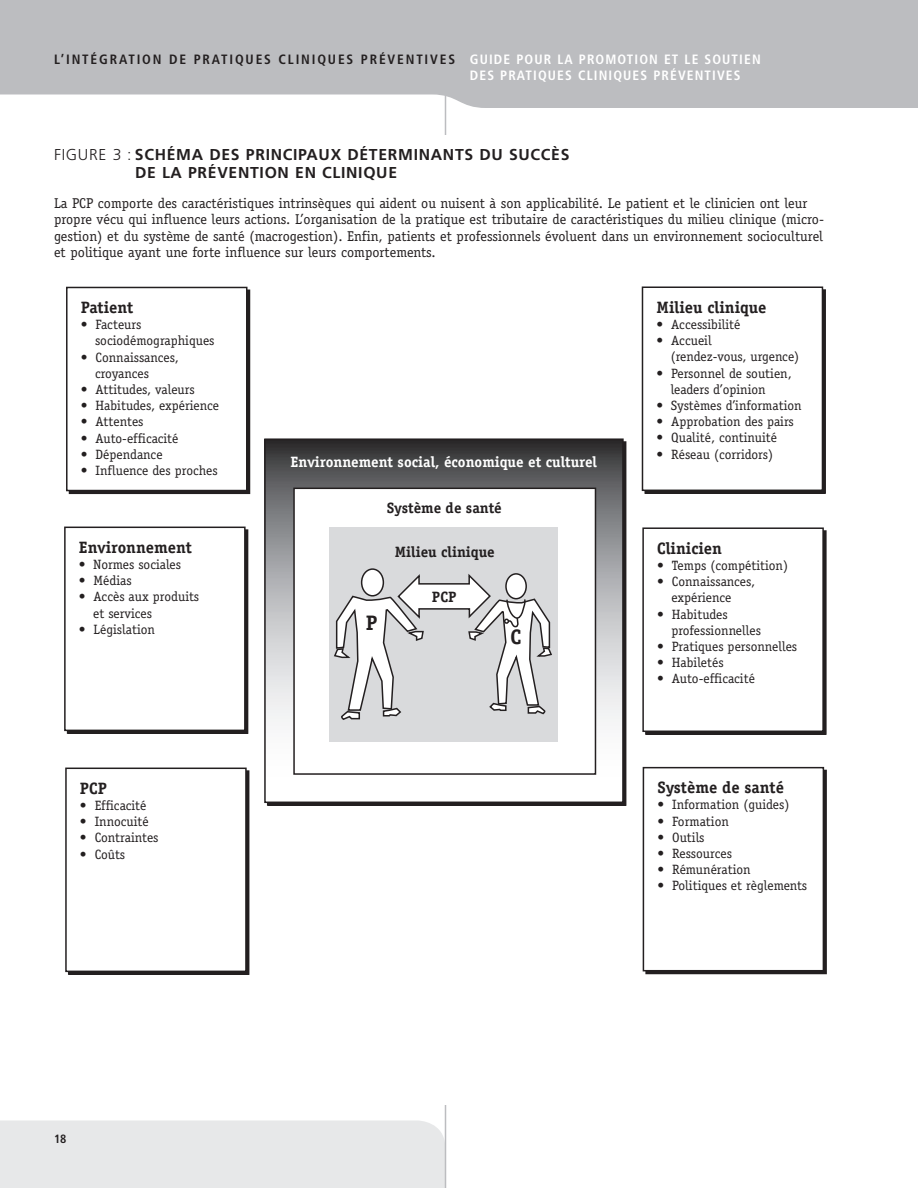
<style>
.page{position:relative;width:918px;height:1188px;background:#fff}
.page>*{position:absolute;margin:0;border:0;box-sizing:border-box;transform-origin:0 0}
.t1{font:700 21px "Officina Serif";color:#231f20}
.t2{font:700 16.5px "Officina Serif";color:#231f20}
.t3{font:700 15.75px/17.2px "Frutiger";letter-spacing:.045em;color:#231f20}
.t4{font:700 15px "Officina Serif";color:#fff}
.t5{font:700 15px "Officina Serif";color:#231f20}
.t6{font:14.25px/16.5px "Officina Serif";color:#231f20}
.t7{font:13.5px/16.2px "Officina Serif";color:#231f20}
.t8{font:700 condensed 13.5px/16.2px "Frutiger";letter-spacing:.085em;color:#fff}
.t9{font:700 condensed 12px "Frutiger";color:#231f20}
.s1{color:#231f20}
.s2{font-weight:300}
</style>
<div class="page">
<div style="left:0;top:1120px;width:445px;height:68px;background:#e7e8e9"></div>
<div style="left:0;top:0;width:918px;height:108px;background:#bcbdc0"></div>
<hr style="left:445px;top:94px;width:1px;height:1094px;background:#bcbdc0">
<div style="left:54px;top:135px;width:783px;height:969px;background:#fff"></div>
<div style="left:69px;top:290px;width:181px;height:204px;border:2px solid #231f20"></div>
<div style="left:67px;top:529px;width:181px;height:205px;border:2px solid #231f20"></div>
<div style="left:68px;top:770px;width:181px;height:205px;border:2px solid #231f20"></div>
<div style="left:644px;top:289px;width:182px;height:205px;border:2px solid #231f20"></div>
<div style="left:645px;top:530px;width:182px;height:205px;border:2px solid #231f20"></div>
<div style="left:645px;top:770px;width:182px;height:204px;border:2px solid #231f20"></div>
<div style="left:67px;top:287px;width:180px;height:204px;background:#fff"></div>
<div style="left:66px;top:287px;width:182px;height:204px;border:2px solid #231f20"></div>
<div style="left:65px;top:527px;width:180px;height:203px;background:#fff"></div>
<div style="left:64px;top:527px;width:182px;height:204px;border:2px solid #231f20"></div>
<div style="left:66px;top:768px;width:180px;height:203px;background:#fff"></div>
<div style="left:65px;top:768px;width:182px;height:204px;border:2px solid #231f20"></div>
<div style="left:642px;top:287px;width:180px;height:203px;background:#fff"></div>
<div style="left:642px;top:286px;width:181px;height:205px;border:2px solid #231f20"></div>
<div style="left:643px;top:528px;width:180px;height:203px;background:#fff"></div>
<div style="left:642px;top:527px;width:182px;height:205px;border:2px solid #231f20"></div>
<div style="left:643px;top:768px;width:180px;height:203px;background:#fff"></div>
<div style="left:643px;top:767px;width:181px;height:204px;border:2px solid #231f20"></div>
<svg style="left:267px;top:441px;width:354px;height:334px;background:#828284"></svg>
<div style="left:264px;top:438px;width:360px;height:365px;border:2px solid #231f20"></div>
<div style="left:294px;top:488px;width:301px;height:286px;background:#fff"></div>
<div style="left:293px;top:488px;width:303px;height:287px;border:2px solid #231f20"></div>
<div style="left:330px;top:527px;width:228px;height:214px;background:#d9dadc"></div>
<svg style="left:362px;top:569px;width:21px;height:27px"></svg>
<div style="left:361px;top:568px;width:23px;height:29px;border:2px solid #231f20;border-radius:50%"></div>
<svg style="left:334px;top:572px;width:218px;height:148px"></svg>
<p class="t8" style="left:470px;top:52px;width:292px;text-indent:-416px"><span class="s1">L’INTÉGRATION DE PRATIQUES CLINIQUES PRÉVENTIVES</span> GUIDE POUR LA PROMOTION ET LE SOUTIEN<br>DES PRATIQUES CLINIQUES PRÉVENTIVES</p>
<p class="t3" style="left:135px;top:147px;width:436px;text-indent:-81px"><span class="s2">FIGURE 3 :</span> SCHÉMA DES PRINCIPAUX DÉTERMINANTS DU SUCCÈS<br>DE LA PRÉVENTION EN CLINIQUE</p>
<p class="t6" style="left:54px;top:194px;width:772px">La PCP comporte des caractéristiques intrinsèques qui aident ou nuisent à son applicabilité. Le patient et le clinicien ont leur propre vécu qui influence leurs actions. L’organisation de la pratique est tributaire de caractéristiques du milieu clinique (micro&shy;gestion) et du système de santé (macrogestion). Enfin, patients et professionnels évoluent dans un environnement socioculturel et politique ayant une forte influence sur leurs comportements.</p>
<p class="t2" style="left:81px;top:301px;width:54px">Patient</p>
<p class="t7" style="left:95px;top:316px;width:121px;text-indent:-14px">• Facteurs sociodémographiques</p>
<p class="t7" style="left:95px;top:349px;width:85px;text-indent:-14px">• Connaissances, croyances</p>
<p class="t7" style="left:81px;top:381px;width:115px">• Attitudes, valeurs</p>
<p class="t7" style="left:81px;top:397px;width:140px">• Habitudes, expérience</p>
<p class="t7" style="left:81px;top:414px;width:64px">• Attentes</p>
<p class="t7" style="left:81px;top:430px;width:99px">• Auto-efficacité</p>
<p class="t7" style="left:81px;top:446px;width:83px">• Dépendance</p>
<p class="t7" style="left:81px;top:462px;width:138px">• Influence des proches</p>
<p class="t2" style="left:79px;top:541px;width:115px">Environnement</p>
<p class="t7" style="left:79px;top:556px;width:104px">• Normes sociales</p>
<p class="t7" style="left:79px;top:572px;width:54px">• Médias</p>
<p class="t7" style="left:93px;top:589px;width:108px;text-indent:-14px">• Accès aux produits et services</p>
<p class="t7" style="left:79px;top:621px;width:78px">• Législation</p>
<p class="t2" style="left:80px;top:782px;width:28px">PCP</p>
<p class="t7" style="left:80px;top:797px;width:68px">• Efficacité</p>
<p class="t7" style="left:80px;top:813px;width:70px">• Innocuité</p>
<p class="t7" style="left:80px;top:830px;width:80px">• Contraintes</p>
<p class="t7" style="left:80px;top:846px;width:47px">• Coûts</p>
<p class="t4" style="left:290px;top:457px;width:308px">Environnement social, économique et culturel</p>
<p class="t5" style="left:387px;top:502px;width:117px">Système de santé</p>
<p class="t5" style="left:395px;top:546px;width:101px">Milieu clinique</p>
<p class="t5" style="left:432px;top:591px;width:26px">PCP</p>
<h1 class="t1" style="left:366px;top:615px;width:13px">P</h1>
<h1 class="t1" style="left:511px;top:629px;width:12px">C</h1>
<p class="t2" style="left:657px;top:301px;width:111px">Milieu clinique</p>
<p class="t7" style="left:657px;top:316px;width:86px">• Accessibilité</p>
<p class="t7" style="left:671px;top:332px;width:130px;text-indent:-14px">• Accueil<br>(rendez-vous, urgence)</p>
<p class="t7" style="left:671px;top:365px;width:123px;text-indent:-14px">• Personnel de soutien, leaders d’opinion</p>
<p class="t7" style="left:657px;top:397px;width:147px">• Systèmes d’information</p>
<p class="t7" style="left:657px;top:413px;width:139px">• Approbation des pairs</p>
<p class="t7" style="left:657px;top:430px;width:122px">• Qualité, continuité</p>
<p class="t7" style="left:657px;top:446px;width:118px">• Réseau (corridors)</p>
<p class="t2" style="left:657px;top:542px;width:66px">Clinicien</p>
<p class="t7" style="left:657px;top:557px;width:132px">• Temps (compétition)</p>
<p class="t7" style="left:671px;top:573px;width:85px;text-indent:-14px">• Connaissances, expérience</p>
<p class="t7" style="left:671px;top:606px;width:91px;text-indent:-14px">• Habitudes professionnelles</p>
<p class="t7" style="left:657px;top:638px;width:142px">• Pratiques personnelles</p>
<p class="t7" style="left:657px;top:654px;width:68px">• Habiletés</p>
<p class="t7" style="left:657px;top:671px;width:99px">• Auto-efficacité</p>
<p class="t2" style="left:657px;top:781px;width:128px">Système de santé</p>
<p class="t7" style="left:657px;top:797px;width:134px">• Information (guides)</p>
<p class="t7" style="left:657px;top:813px;width:73px">• Formation</p>
<p class="t7" style="left:657px;top:829px;width:49px">• Outils</p>
<p class="t7" style="left:657px;top:845px;width:76px">• Ressources</p>
<p class="t7" style="left:657px;top:861px;width:95px">• Rémunération</p>
<p class="t7" style="left:657px;top:878px;width:151px">• Politiques et règlements</p>
<p class="t9" style="left:54px;top:1134px;width:14px">18</p>
</div>
